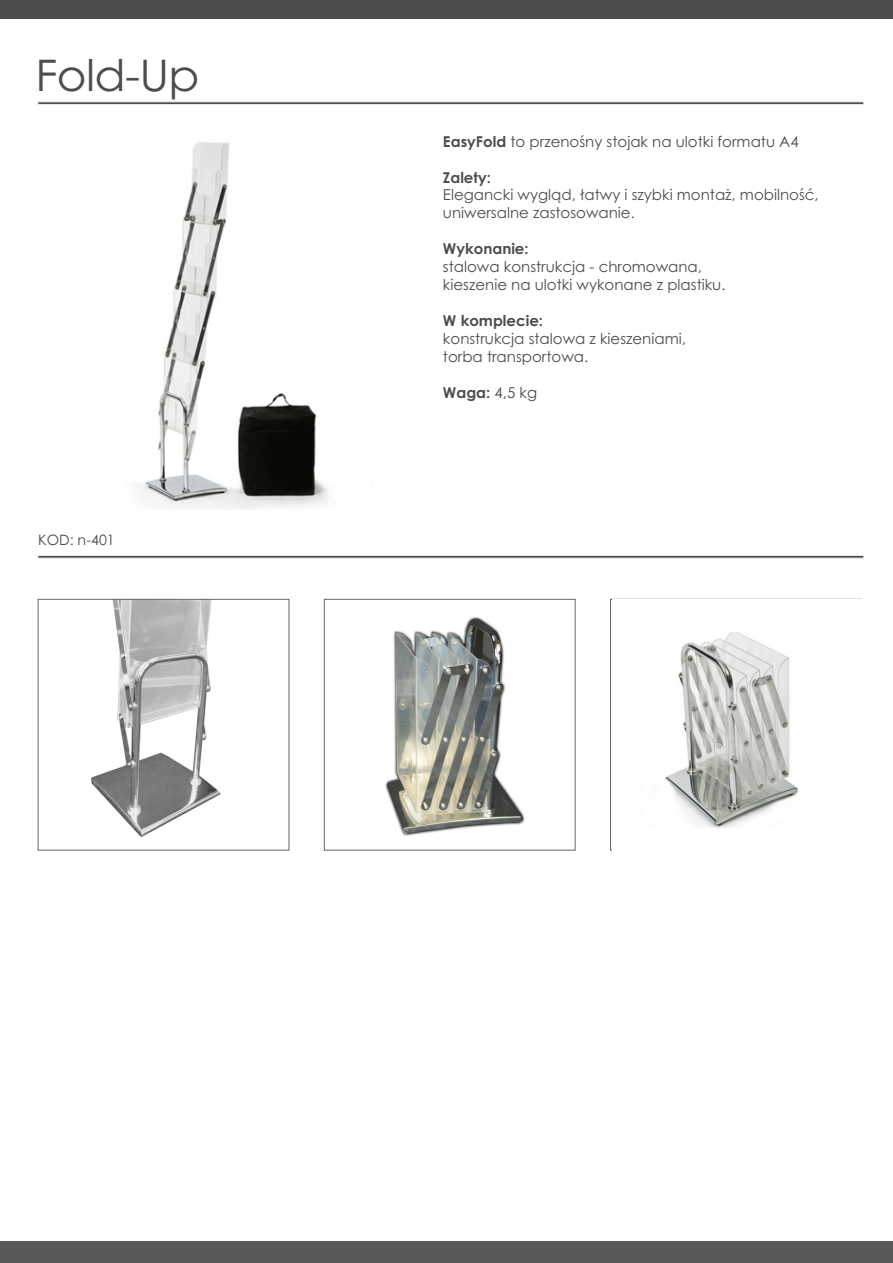
<style>
.page{position:relative;width:893px;height:1263px;background:#fff}
.page>*{position:absolute;margin:0;border:0;box-sizing:border-box;transform-origin:0 0}
.t1{font:43.5px "Century Gothic";letter-spacing:-.015em;color:#4d4d4d;scale:1.05 1}
.t2{font:15px/17.9px "Century Gothic";color:#4d4d4d}
.t3{font:700 15px "Century Gothic";color:#4d4d4d}
.t4{font:14.25px "Century Gothic";color:#4d4d4d}
.s1{font-weight:700}
.s2{font-weight:400}
</style>
<div class="page">
<img style="left:90px;top:601px;width:131px;height:236px">
<div style="left:38px;top:599px;width:251px;height:251px;border:1px solid #666"></div>
<img style="left:385px;top:616px;width:140px;height:220px">
<div style="left:0;top:1241px;width:893px;height:22px;background:#58595b"></div>
<div style="left:0;top:0;width:893px;height:18px;background:#4d4d4d"></div>
<svg style="left:38px;top:102px;width:826px;height:3px;background:#929292"></svg>
<svg style="left:38px;top:555px;width:826px;height:3px;background:#929292"></svg>
<img style="left:135px;top:142px;width:193px;height:368px">
<img style="left:665px;top:632px;width:133px;height:196px">
<div style="left:324px;top:599px;width:252px;height:251px;border:1px solid #666"></div>
<h1 class="t1" style="left:36px;top:59px;width:158px">Fold-Up</h1>
<p class="t4" style="left:38px;top:534px;width:78px">KOD: n-401</p>
<p class="t2" style="left:443px;top:133px;width:357px"><span class="s1">EasyFold</span> to przenośny stojak na ulotki formatu A4</p>
<p class="t3" style="left:443px;top:171px;width:49px">Zalety:</p>
<p class="t2" style="left:443px;top:187px;width:377px">Elegancki wygląd, łatwy i szybki montaż, mobilność, uniwersalne zastosowanie.</p>
<p class="t3" style="left:443px;top:243px;width:87px">Wykonanie:</p>
<p class="t2" style="left:443px;top:259px;width:284px">stalowa konstrukcja - chromowana, kieszenie na ulotki wykonane z plastiku.</p>
<p class="t2" style="left:443px;top:331px;width:244px">konstrukcja stalowa z kieszeniami, torba transportowa.</p>
<p class="t3" style="left:443px;top:387px;width:96px">Waga: <span class="s2">4,5 kg</span></p>
<p class="t3" style="left:443px;top:315px;width:102px">W komplecie:</p>
</div>
